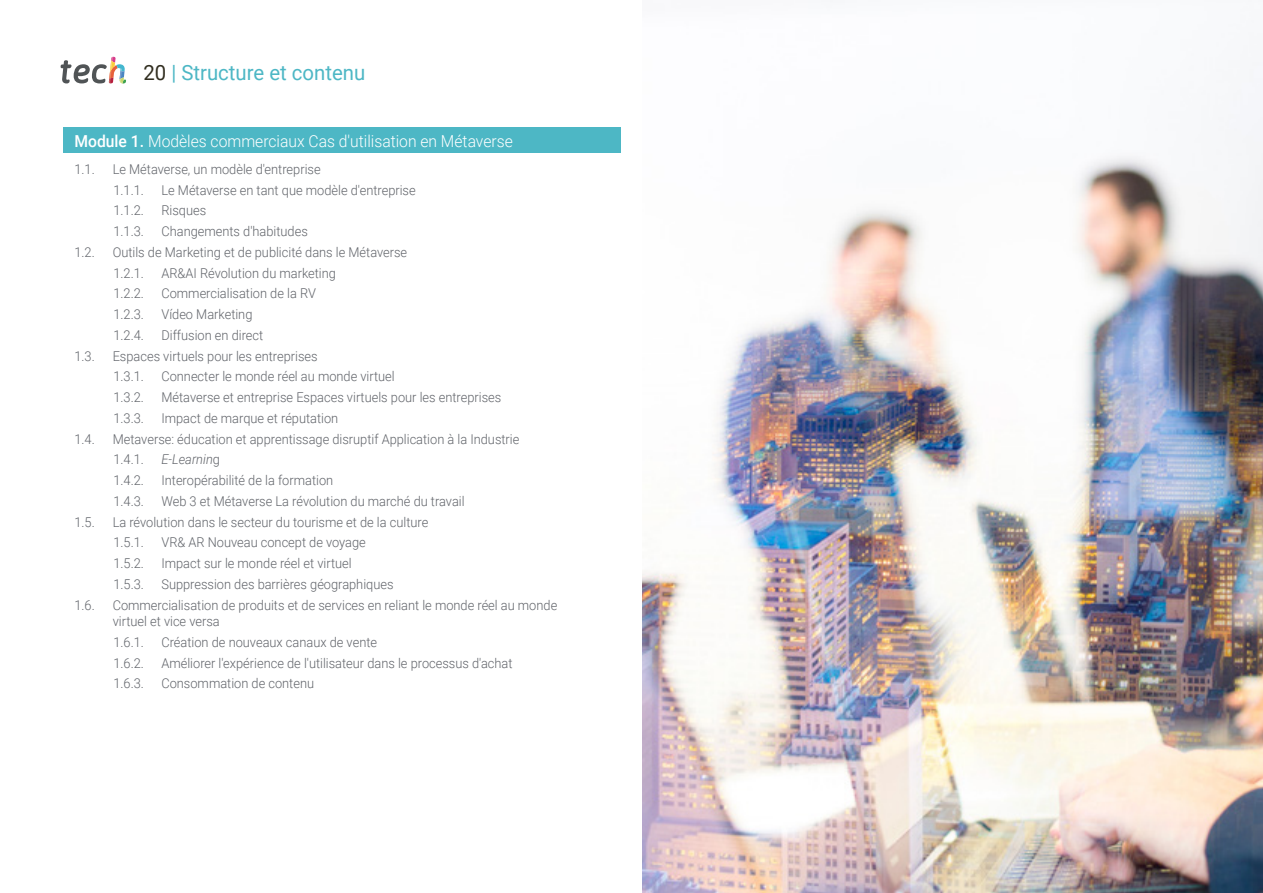
<style>
.page{position:relative;width:1263px;height:893px;background:#fff}
.page>*{position:absolute;margin:0;border:0;box-sizing:border-box;transform-origin:0 0}
.t1{font:21px "Roboto";color:#4db7c5}
.t2{font:300 16.5px "Roboto";color:#fff;scale:.95 1}
.t3{font:300 13.5px/20.7px "Roboto";color:#61646a;scale:.95 1}
.t4{font:italic 300 13.5px "Roboto";color:#61646a;scale:.95 1}
.s1{color:#312e20}
.s2{font-weight:500}
.s3{font-style:normal}
</style>
<div class="page">
<div style="left:63px;top:128px;width:558px;height:25px;background:#4db7c5"></div>
<img style="left:642px;top:117px;width:621px;height:776px">
<svg style="left:61px;top:57px;width:65px;height:27px"></svg>
<h1 class="t1" style="left:144px;top:57px;width:223px"><span class="s1">20</span> | Structure et contenu</h1>
<p class="t2" style="left:74px;top:129px;width:463px"><span class="s2">Module 1.</span> Modèles commerciaux Cas d'utilisation en Métaverse</p>
<p class="t3" style="left:74px;top:158px;width:23px">1.1.</p>
<p class="t3" style="left:113px;top:158px;width:220px">Le Métaverse, un modèle d'entreprise<br>1.1.1.</p>
<p class="t3" style="left:161px;top:179px;width:269px">Le Métaverse en tant que modèle d'entreprise</p>
<p class="t3" style="left:113px;top:200px;width:34px">1.1.2.</p>
<p class="t3" style="left:161px;top:200px;width:49px">Risques</p>
<p class="t3" style="left:113px;top:220px;width:34px">1.1.3.</p>
<p class="t3" style="left:161px;top:220px;width:156px">Changements d'habitudes</p>
<p class="t3" style="left:74px;top:241px;width:23px">1.2.</p>
<p class="t3" style="left:113px;top:241px;width:312px">Outils de Marketing et de publicité dans le Métaverse<br>1.2.1.</p>
<p class="t3" style="left:161px;top:262px;width:185px">AR&amp;AI Révolution du marketing</p>
<p class="t3" style="left:113px;top:283px;width:34px">1.2.2.</p>
<p class="t3" style="left:161px;top:283px;width:164px">Commercialisation de la RV</p>
<p class="t3" style="left:113px;top:303px;width:34px">1.2.3.</p>
<p class="t3" style="left:161px;top:303px;width:97px">Vídeo Marketing</p>
<p class="t3" style="left:113px;top:324px;width:34px">1.2.4.</p>
<p class="t3" style="left:161px;top:324px;width:109px">Diffusion en direct</p>
<p class="t3" style="left:74px;top:345px;width:23px">1.3.</p>
<p class="t3" style="left:113px;top:345px;width:217px">Espaces virtuels pour les entreprises<br>1.3.1.</p>
<p class="t3" style="left:161px;top:366px;width:247px">Connecter le monde réel au monde virtuel</p>
<p class="t3" style="left:113px;top:386px;width:34px">1.3.2.</p>
<p class="t3" style="left:161px;top:386px;width:359px">Métaverse et entreprise Espaces virtuels pour les entreprises</p>
<p class="t3" style="left:113px;top:407px;width:34px">1.3.3.</p>
<p class="t3" style="left:161px;top:407px;width:188px">Impact de marque et réputation</p>
<p class="t3" style="left:74px;top:428px;width:23px">1.4.</p>
<p class="t3" style="left:113px;top:428px;width:430px">Metaverse: éducation et apprentissage disruptif Application à la Industrie<br>1.4.1.</p>
<p class="t4" style="left:161px;top:450px;width:63px">E-Learnin<span class="s3">g</span></p>
<p class="t3" style="left:113px;top:469px;width:34px">1.4.2.</p>
<p class="t3" style="left:161px;top:469px;width:182px">Interopérabilité de la formation</p>
<p class="t3" style="left:113px;top:490px;width:34px">1.4.3.</p>
<p class="t3" style="left:161px;top:490px;width:321px">Web 3 et Métaverse La révolution du marché du travail</p>
<p class="t3" style="left:74px;top:511px;width:23px">1.5.</p>
<p class="t3" style="left:113px;top:511px;width:334px">La révolution dans le secteur du tourisme et de la culture<br>1.5.1.</p>
<p class="t3" style="left:161px;top:532px;width:217px">VR&amp; AR Nouveau concept de voyage</p>
<p class="t3" style="left:113px;top:552px;width:34px">1.5.2.</p>
<p class="t3" style="left:161px;top:552px;width:202px">Impact sur le monde réel et virtuel</p>
<p class="t3" style="left:113px;top:573px;width:34px">1.5.3.</p>
<p class="t3" style="left:161px;top:573px;width:246px">Suppression des barrières géographiques</p>
<p class="t3" style="left:74px;top:594px;width:23px">1.6.</p>
<p class="t3" style="left:113px;top:596px;width:469px;line-height:16.5px">Commercialisation de produits et de services en reliant le monde réel au monde virtuel et vice versa</p>
<p class="t3" style="left:113px;top:631px;width:34px">1.6.1.</p>
<p class="t3" style="left:161px;top:631px;width:229px">Création de nouveaux canaux de vente</p>
<p class="t3" style="left:113px;top:652px;width:34px">1.6.2.</p>
<p class="t3" style="left:161px;top:652px;width:371px">Améliorer l'expérience de l'utilisateur dans le processus d'achat</p>
<p class="t3" style="left:113px;top:673px;width:34px">1.6.3.</p>
<p class="t3" style="left:161px;top:673px;width:162px">Consommation de contenu</p>
</div>
